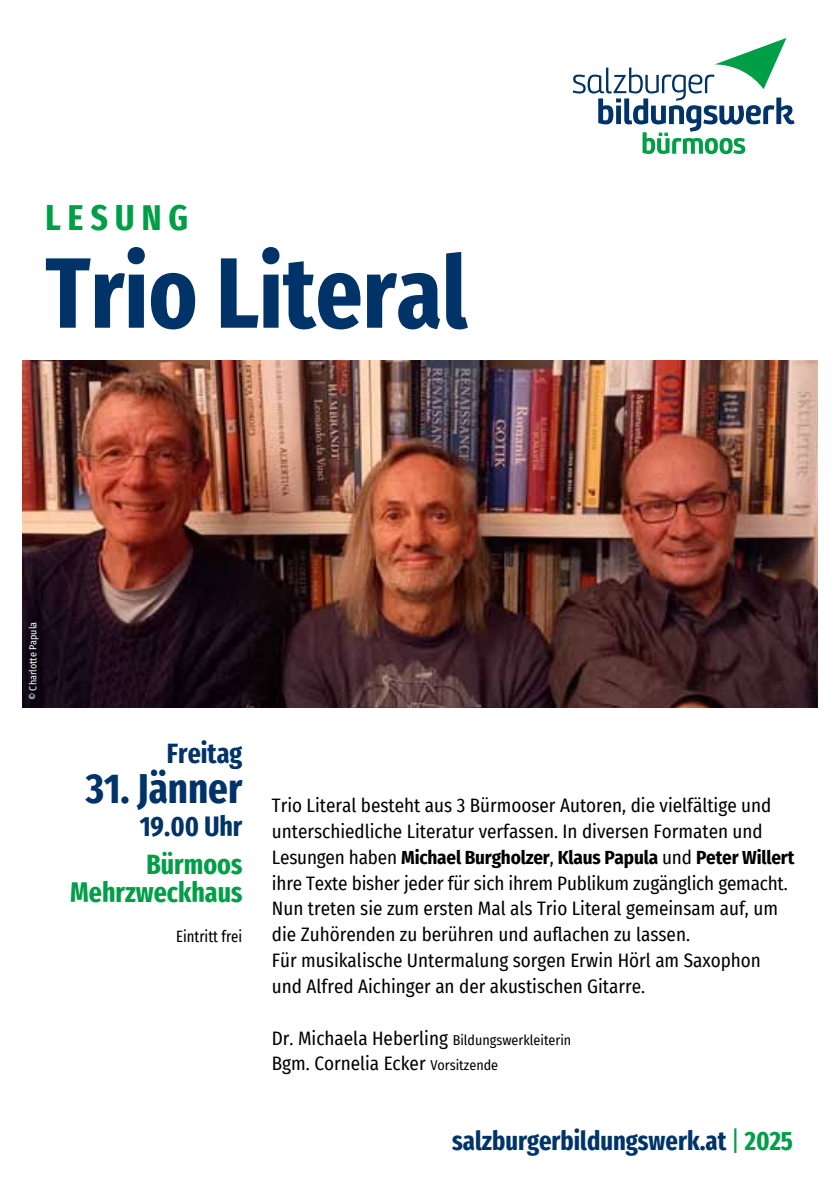
<style>
.page{position:relative;width:840px;height:1191px;background:#fff}
.page>*{position:absolute;margin:0;border:0;box-sizing:border-box;transform-origin:0 0}
.t1{font:700 extra-condensed 100px "Fira Sans";color:#003469}
.t2{font:700 extra-condensed 42px "Fira Sans";color:#003469}
.t3{font:700 extra-condensed 36px "Fira Sans";letter-spacing:.2em;color:#009f47}
.t4{font:700 extra-condensed 28px/28px "Fira Sans";color:#009f47;text-align:right}
.t5{font:700 extra-condensed 28px "Fira Sans";color:#003469}
.t6{font:700 extra-condensed 26.6px "Fira Sans";color:#003469}
.t7{font:19px/25.8px "Fira Sans Condensed";color:#000}
.t8{font:extra-condensed 16px "Fira Sans";color:#000}
.t9{font:10px "Fira Sans Condensed";color:#fff}
.s1{font-weight:700}
.s2{font-size:14px}
.s3{font-weight:400;color:#009f47}
.s4{color:#009f47}
</style>
<div class="page">
<svg style="left:572px;top:38px;width:222px;height:116px"></svg>
<img style="left:22px;top:360px;width:794px;height:347px">
<h3 class="t3" style="left:45px;top:187px;width:144px">lesung</h3>
<h1 class="t1" style="left:45px;top:210px;width:423px">Trio Literal</h1>
<p class="t9" style="left:25px;top:700px;width:80px;rotate:-90deg">© Charlotte Papula</p>
<h3 class="t5" style="left:167px;top:729px;width:77px">Freitag</h3>
<h2 class="t2" style="left:86px;top:753px;width:158px">31. Jänner</h2>
<h3 class="t5" style="left:140px;top:802px;width:104px">19.00 Uhr</h3>
<h3 class="t4" style="left:70px;top:848px;width:173px">Bürmoos<br>Mehrzweckhaus</h3>
<p class="t8" style="left:176px;top:924px;width:68px">Eintritt frei</p>
<p class="t7" style="left:272px;top:792px;width:523px">Trio Literal besteht aus 3 Bürmooser Autoren, die vielfältige und unterschiedliche Literatur verfassen. In diversen Formaten und Lesungen haben <span class="s1">Michael Burgholzer</span>, <span class="s1">Klaus Papula</span> und <span class="s1">Peter Willert </span>ihre Texte bisher jeder für sich ihrem Publikum zugänglich gemacht.<br>Nun treten sie zum ersten Mal als Trio Literal gemeinsam auf, um die Zuhörenden zu berühren und auflachen zu lassen.<br>Für musikalische Untermalung sorgen Erwin Hörl am Saxophon und Alfred Aichinger an der akustischen Gitarre.</p>
<p class="t7" style="left:272px;top:1024px;width:301px">Dr. Michaela Heberling <span class="s2">Bildungswerkleiterin<br></span>Bgm. Cornelia Ecker <span class="s2">Vorsitzende</span></p>
<h3 class="t6" style="left:452px;top:1119px;width:342px">salzburgerbildungswerk.at <span class="s3">|</span> <span class="s4">2025</span></h3>
</div>
